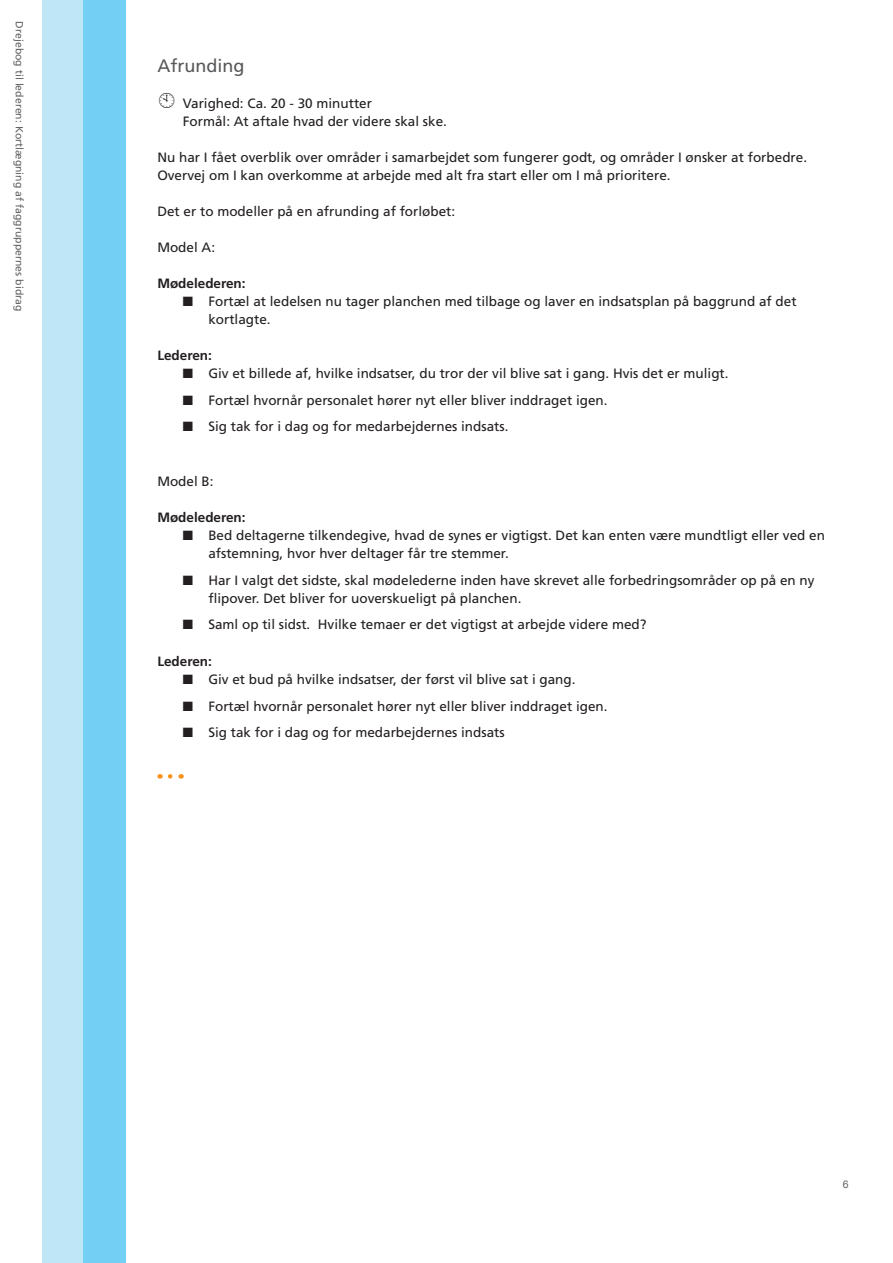
<style>
.page{position:relative;width:893px;height:1263px;background:#fff}
.page>*{position:absolute;margin:0;border:0;box-sizing:border-box;transform-origin:0 0}
.t1{font:18px "Frutiger";color:#57585a}
.brød{font:13.5px/18px "Frutiger";color:#231f20}
.t2{font:700 13.5px "Frutiger";color:#231f20}
.brød_bullets__kun_in{font:13.5px "Frutiger";color:#231f20}
.t3{font:10.5px "Frutiger";color:#636366}
.t4{font:10.5px "Arial";color:#636366}
</style>
<div class="page">
<div style="left:82px;top:0;width:44px;height:1263px;background:#73d0f4"></div>
<div style="left:42px;top:0;width:40px;height:1263px;background:#bee6f7"></div>
<svg style="left:170px;top:774px;width:3px;height:5px"></svg>
<p class="t3" style="left:26px;top:21px;width:291px;rotate:90deg">Drejebog til lederen: Kortlægning af faggruppernes bidrag</p>
<h2 class="t1" style="left:157px;top:55px;width:88px">Afrunding</h2>
<p class="brød" style="left:183px;top:94px;width:191px">Varighed: Ca. 20 - 30 minutter</p>
<p class="brød_bullets__kun_in" style="left:183px;top:113px;width:266px">Formål: At aftale hvad der videre skal ske.</p>
<p class="brød" style="left:157px;top:148px;width:651px">Nu har I fået overblik over områder i samarbejdet som fungerer godt, og områder I ønsker at forbedre.<br>Overvej om I kan overkomme at arbejde med alt fra start eller om I må prioritere.</p>
<p class="brød" style="left:157px;top:202px;width:299px">Det er to modeller på en afrunding af forløbet:</p>
<p class="brød" style="left:157px;top:238px;width:59px">Model A:</p>
<h4 class="t2" style="left:157px;top:275px;width:90px">Mødelederen:</h4>
<p class="brød" style="left:208px;top:292px;width:590px;text-indent:-26px">■ Fortæl at ledelsen nu tager planchen med tilbage og laver en indsatsplan på baggrund af det kortlagte.</p>
<h4 class="t2" style="left:157px;top:347px;width:56px">Lederen:</h4>
<p class="brød" style="left:183px;top:364px;width:547px">■ Giv et billede af, hvilke indsatser, du tror der vil blive sat i gang. Hvis det er muligt.</p>
<p class="brød" style="left:183px;top:391px;width:426px">■ Fortæl hvornår personalet hører nyt eller bliver inddraget igen.</p>
<p class="brød" style="left:183px;top:417px;width:327px">■ Sig tak for i dag og for medarbejdernes indsats.</p>
<p class="brød" style="left:157px;top:472px;width:58px">Model B:</p>
<h4 class="t2" style="left:157px;top:509px;width:90px">Mødelederen:</h4>
<p class="brød" style="left:208px;top:526px;width:618px;text-indent:-26px">■ Bed deltagerne tilkendegive, hvad de synes er vigtigst. Det kan enten være mundtligt eller ved en afstemning, hvor hver deltager får tre stemmer.</p>
<p class="brød" style="left:208px;top:571px;width:608px;text-indent:-26px">■ Har I valgt det sidste, skal mødelederne inden have skrevet alle forbedringsområder op på en ny flipover. Det bliver for uoverskueligt på planchen.</p>
<p class="brød" style="left:183px;top:615px;width:465px">■ Saml op til sidst. Hvilke temaer er det vigtigst at arbejde videre med?</p>
<h4 class="t2" style="left:157px;top:653px;width:56px">Lederen:</h4>
<p class="brød" style="left:183px;top:670px;width:394px">■ Giv et bud på hvilke indsatser, der først vil blive sat i gang.</p>
<p class="brød" style="left:183px;top:697px;width:426px">■ Fortæl hvornår personalet hører nyt eller bliver inddraget igen.</p>
<p class="brød" style="left:183px;top:723px;width:323px">■ Sig tak for i dag og for medarbejdernes indsats</p>
<p class="t4" style="left:843px;top:1177px;width:7px">6</p>
</div>
